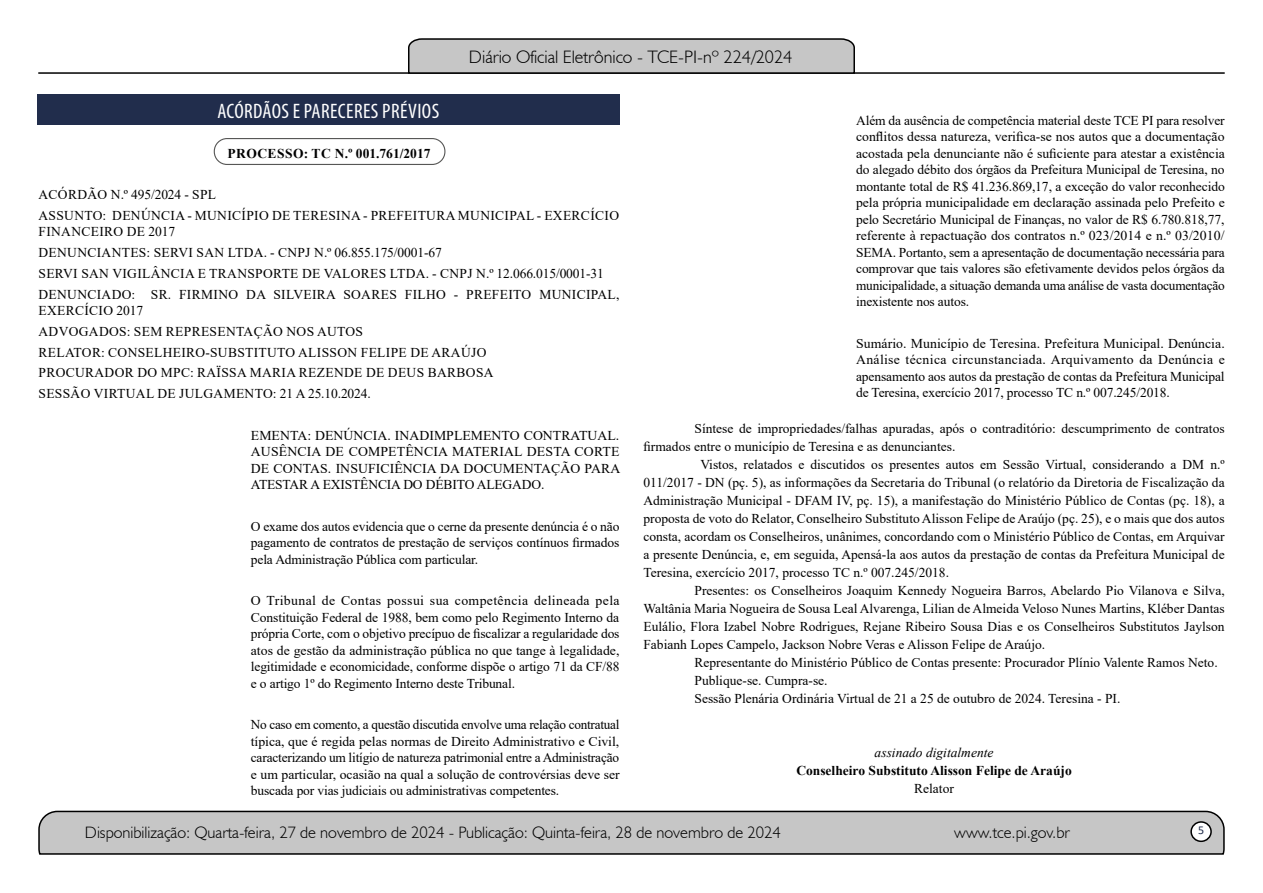
<style>
.page{position:relative;width:1263px;height:893px;background:#fff}
.page>*{position:absolute;margin:0;border:0;box-sizing:border-box;transform-origin:0 0}
.t1{font:condensed 21px "Myriad Pro";letter-spacing:.02em;color:#fff}
.t2{font:300 18px "Humanist 521 BT";color:#000}
.t3{font:300 16.5px "Humanist 521 BT";color:#000}
.t4{font:13.5px/16.5px "Times New Roman";color:#000;text-align:justify}
.t5{font:13.5px/20.7px "Times New Roman";letter-spacing:.025em;color:#000}
.t6{font:700 13.5px "Times New Roman";color:#000}
.t7{font:700 13.5px "Times New Roman";letter-spacing:.035em;color:#000}
.t8{font:italic 13.5px "Times New Roman";color:#000}
.t9{font:12px "Calibri";color:#212d4c}
</style>
<div class="page">
<svg style="left:38px;top:810px;width:1187px;height:45px;background:#b9b9b9"></svg>
<div style="left:1191px;top:822px;width:20px;height:19px;background:#fff;border-radius:50%"></div>
<div style="left:1190px;top:821px;width:22px;height:21px;border:2px solid #000;border-radius:50%"></div>
<hr style="left:38px;top:72px;width:1187px;height:2px;background:#000">
<svg style="left:407px;top:38px;width:449px;height:36px;background:#b4b4b4"></svg>
<div style="left:37px;top:94px;width:582px;height:31px;background:#212d4c"></div>
<div style="left:214px;top:138px;width:231px;height:27px;border:1px solid #575756;border-radius:13px"></div>
<h2 class="t2" style="left:469px;top:46px;width:325px">Diário Oficial Eletrônico - TCE-PI-nº 224/2024</h2>
<h1 class="t1" style="left:217px;top:98px;width:223px">ACÓRDÃOS E PARECERES PRÉVIOS</h1>
<p class="t7" style="left:227px;top:143px;width:205px">PROCESSO: TC N.º 001.761/2017</p>
<p class="t5" style="left:38px;top:184px;width:582px">ACÓRDÃO N.º 495/2024 - SPL<br>ASSUNTO: DENÚNCIA - MUNICÍPIO DE TERESINA - PREFEITURA MUNICIPAL - EXERCÍCIO</p>
<p class="t5" style="left:38px;top:221px;width:582px">FINANCEIRO DE 2017<br>DENUNCIANTES: SERVI SAN LTDA. - CNPJ N.º 06.855.175/0001-67<br>SERVI SAN VIGILÂNCIA E TRANSPORTE DE VALORES LTDA. - CNPJ N.º 12.066.015/0001-31<br>DENUNCIADO: SR. FIRMINO DA SILVEIRA SOARES FILHO - PREFEITO MUNICIPAL,</p>
<p class="t5" style="left:38px;top:300px;width:457px">EXERCÍCIO 2017<br>ADVOGADOS: SEM REPRESENTAÇÃO NOS AUTOS<br>RELATOR: CONSELHEIRO-SUBSTITUTO ALISSON FELIPE DE ARAÚJO PROCURADOR DO MPC: RAÏSSA MARIA REZENDE DE DEUS BARBOSA SESSÃO VIRTUAL DE JULGAMENTO: 21 A 25.10.2024.</p>
<p class="t4" style="left:251px;top:426px;width:371px">EMENTA: DENÚNCIA. INADIMPLEMENTO CONTRATUAL.<br>AUSÊNCIA DE COMPETÊNCIA MATERIAL DESTA CORTE DE CONTAS. INSUFICIÊNCIA DA DOCUMENTAÇÃO PARA ATESTAR A EXISTÊNCIA DO DÉBITO ALEGADO.</p>
<p class="t4" style="left:251px;top:517px;width:370px">O exame dos autos evidencia que o cerne da presente denúncia é o não pagamento de contratos de prestação de serviços contínuos firmados pela Administração Pública com particular.</p>
<p class="t4" style="left:251px;top:592px;width:370px">O Tribunal de Contas possui sua competência delineada pela Constituição Federal de 1988, bem como pelo Regimento Interno da própria Corte, com o objetivo precípuo de fiscalizar a regularidade dos atos de gestão da administração pública no que tange à legalidade, legitimidade e economicidade, conforme dispõe o artigo 71 da CF/88 e o artigo 1º do Regimento Interno deste Tribunal.</p>
<p class="t4" style="left:251px;top:716px;width:370px">No caso em comento, a questão discutida envolve uma relação contratual típica, que é regida pelas normas de Direito Administrativo e Civil, caracterizando um litígio de natureza patrimonial entre a Administração e um particular, ocasião na qual a solução de controvérsias deve ser buscada por vias judiciais ou administrativas competentes.</p>
<p class="t4" style="left:856px;top:111px;width:370px">Além da ausência de competência material deste TCE PI para resolver conflitos dessa natureza, verifica-se nos autos que a documentação acostada pela denunciante não é suficiente para atestar a existência do alegado débito dos órgãos da Prefeitura Municipal de Teresina, no montante total de R$ 41.236.869,17, a exceção do valor reconhecido pela própria municipalidade em declaração assinada pelo Prefeito e pelo Secretário Municipal de Finanças, no valor de R$ 6.780.818,77, referente à repactuação dos contratos n.º 023/2014 e n.º 03/2010/ SEMA. Portanto, sem a apresentação de documentação necessária para comprovar que tais valores são efetivamente devidos pelos órgãos da municipalidade, a situação demanda uma análise de vasta documentação inexistente nos autos.</p>
<p class="t4" style="left:856px;top:334px;width:370px">Sumário. Município de Teresina. Prefeitura Municipal. Denúncia.<br>Análise técnica circunstanciada. Arquivamento da Denúncia e apensamento aos autos da prestação de contas da Prefeitura Municipal de Teresina, exercício 2017, processo TC n.º 007.245/2018.</p>
<p class="t4" style="left:694px;top:420px;width:532px">Síntese de impropriedades/falhas apuradas, após o contraditório: descumprimento de contratos</p>
<p class="t4" style="left:643px;top:438px;width:313px">firmados entre o município de Teresina e as denunciantes.</p>
<p class="t4" style="left:700px;top:456px;width:526px">Vistos, relatados e discutidos os presentes autos em Sessão Virtual, considerando a DM n.º</p>
<p class="t4" style="left:643px;top:474px;width:583px">011/2017 - DN (pç. 5), as informações da Secretaria do Tribunal (o relatório da Diretoria de Fiscalização da</p>
<p class="t4" style="left:643px;top:492px;width:583px">Administração Municipal - DFAM IV, pç. 15), a manifestação do Ministério Público de Contas (pç. 18), a</p>
<p class="t4" style="left:643px;top:510px;width:583px">proposta de voto do Relator, Conselheiro Substituto Alisson Felipe de Araújo (pç. 25), e o mais que dos autos</p>
<p class="t4" style="left:643px;top:528px;width:583px">consta, acordam os Conselheiros, unânimes, concordando com o Ministério Público de Contas, em Arquivar</p>
<p class="t4" style="left:643px;top:546px;width:583px">a presente Denúncia, e, em seguida, Apensá-la aos autos da prestação de contas da Prefeitura Municipal de</p>
<p class="t4" style="left:643px;top:564px;width:307px">Teresina, exercício 2017, processo TC n.º 007.245/2018.</p>
<p class="t4" style="left:694px;top:582px;width:532px">Presentes: os Conselheiros Joaquim Kennedy Nogueira Barros, Abelardo Pio Vilanova e Silva,</p>
<p class="t4" style="left:643px;top:600px;width:583px">Waltânia Maria Nogueira de Sousa Leal Alvarenga, Lilian de Almeida Veloso Nunes Martins, Kléber Dantas</p>
<p class="t4" style="left:643px;top:618px;width:583px">Eulálio, Flora Izabel Nobre Rodrigues, Rejane Ribeiro Sousa Dias e os Conselheiros Substitutos Jaylson</p>
<p class="t4" style="left:643px;top:636px;width:403px">Fabianh Lopes Campelo, Jackson Nobre Veras e Alisson Felipe de Araújo.</p>
<p class="t4" style="left:694px;top:654px;width:525px">Representante do Ministério Público de Contas presente: Procurador Plínio Valente Ramos Neto.</p>
<p class="t4" style="left:694px;top:672px;width:135px">Publique-se. Cumpra-se.</p>
<p class="t4" style="left:694px;top:690px;width:427px">Sessão Plenária Ordinária Virtual de 21 a 25 de outubro de 2024. Teresina - PI.</p>
<p class="t8" style="left:875px;top:743px;width:120px">assinado digitalmente</p>
<p class="t6" style="left:796px;top:761px;width:277px">Conselheiro Substituto Alisson Felipe de Araújo</p>
<p class="t4" style="left:914px;top:780px;width:41px">Relator</p>
<p class="t3" style="left:85px;top:822px;width:697px">Disponibilização: Quarta-feira, 27 de novembro de 2024 - Publicação: Quinta-feira, 28 de novembro de 2024</p>
<p class="t3" style="left:954px;top:822px;width:117px">www.tce.pi.gov.br</p>
<p class="t9" style="left:1198px;top:821px;width:8px">5</p>
</div>
